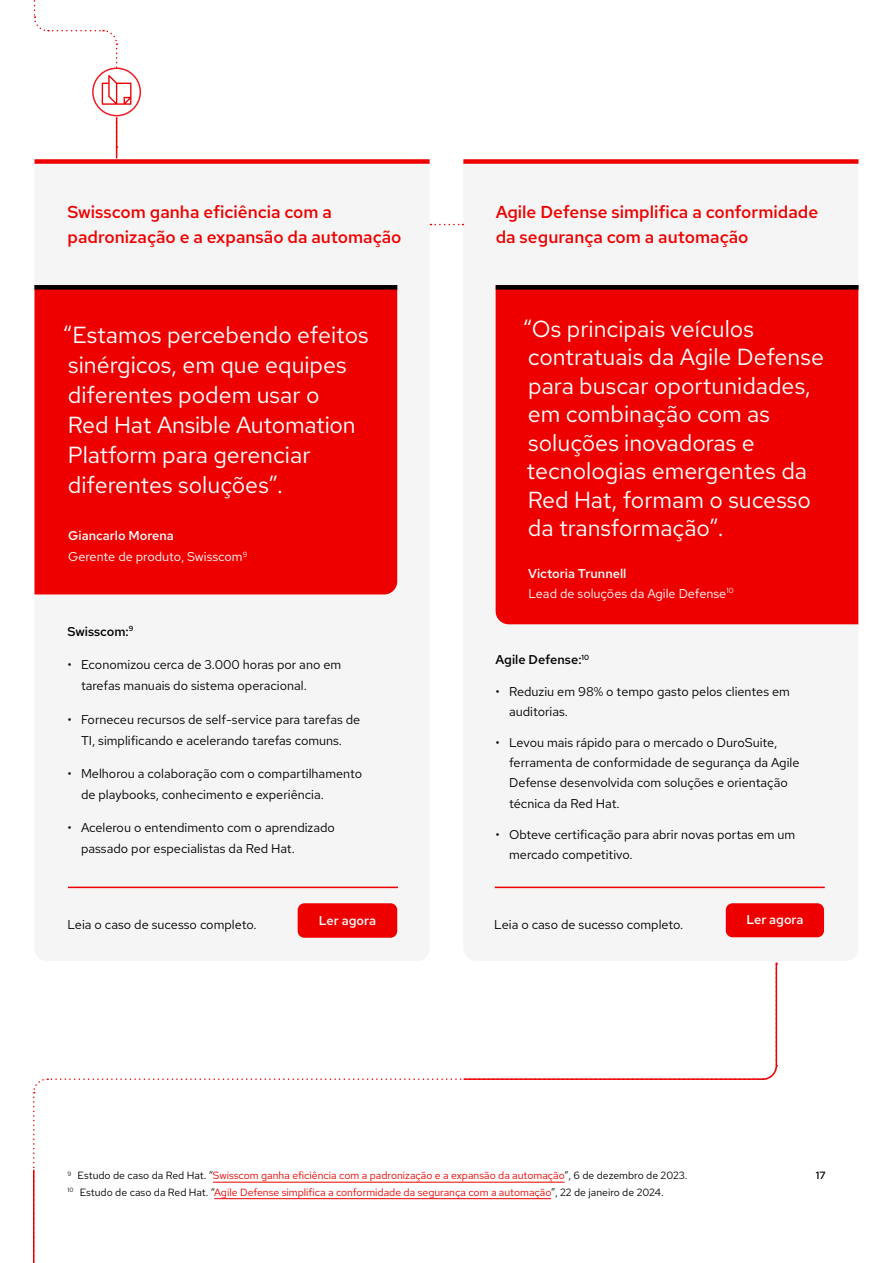
<style>
.page{position:relative;width:893px;height:1263px;background:#fff}
.page>*{position:absolute;margin:0;border:0;box-sizing:border-box;transform-origin:0 0}
.t1{font:23.25px/28.5px "Red Hat Text";color:#fff}
.t2{font:500 17.25px/25.5px "Red Hat Text";color:#e00}
.t3{font:12.75px/20.2px "Red Hat Text";color:#000}
.t4{font:12.75px/19.5px "Red Hat Text";color:#fff}
.t5{font:500 12.75px "Red Hat Text";color:#fff}
.t6{font:500 12.75px "Red Hat Text";color:#000}
.t7{font:10.5px/16.5px "Red Hat Text";color:#e00}
.t8{font:500 10.5px "Red Hat Text";color:#000}
.s1{font-weight:500}
.s2{color:#000}
</style>
<div class="page">
<div style="left:34px;top:224px;width:396px;height:714px;background:#f5f5f5"></div>
<div style="left:463px;top:223px;width:395px;height:715px;background:#f5f5f5"></div>
<div style="left:34px;top:290px;width:363px;height:304px;background:#e00"></div>
<div style="left:496px;top:290px;width:362px;height:334px;background:#e00"></div>
<div style="left:34px;top:159px;width:396px;height:5px;background:#e00"></div>
<div style="left:463px;top:159px;width:395px;height:5px;background:#e00"></div>
<svg style="left:93px;top:68px;width:47px;height:48px"></svg>
<svg style="left:33px;top:0;width:98px;height:148px"></svg>
<div style="left:34px;top:285px;width:363px;height:5px;background:#000"></div>
<div style="left:496px;top:285px;width:362px;height:5px;background:#000"></div>
<svg style="left:431px;top:224px;width:32px;height:1px"></svg>
<svg style="left:33px;top:962px;width:745px;height:301px"></svg>
<hr style="left:116px;top:118px;width:1px;height:40px;background:#e00">
<hr style="left:33px;top:1170px;width:1px;height:93px;background:#e00">
<hr style="left:213px;top:1182px;width:352px;height:1px;background:#e00">
<hr style="left:214px;top:1198px;width:337px;height:1px;background:#e00">
<hr style="left:68px;top:887px;width:330px;height:1px;background:#e00">
<hr style="left:495px;top:887px;width:330px;height:1px;background:#e00">
<div style="left:298px;top:903px;width:99px;height:35px;background:#e00;border-radius:7px"></div>
<div style="left:726px;top:903px;width:98px;height:34px;background:#e00;border-radius:7px"></div>
<h2 class="t2" style="left:68px;top:199px;width:336px">Swisscom ganha eficiência com a padronização e a expansão da automação</h2>
<h2 class="t2" style="left:496px;top:199px;width:324px">Agile Defense simplifica a conformidade da segurança com a automação</h2>
<h1 class="t1" style="left:63px;top:319px;width:307px;line-height:30px">“Estamos percebendo efeitos sinérgicos, em que equipes diferentes podem usar o<br>Red Hat Ansible Automation<br>Platform para gerenciar diferentes soluções”.</h1>
<h1 class="t1" style="left:523px;top:314px;width:303px">“Os principais veículos contratuais da Agile Defense para buscar oportunidades, em combinação com as soluções inovadoras e tecnologias emergentes da<br>Red Hat, formam o sucesso</h1>
<p class="t5" style="left:68px;top:527px;width:107px">Giancarlo Morena</p>
<h1 class="t1" style="left:528px;top:513px;width:197px">da transformação”.</h1>
<p class="t4" style="left:68px;top:547px;width:181px">Gerente de produto, Swisscom<sup>9</sup></p>
<p class="t6" style="left:68px;top:623px;width:67px">Swisscom:<sup>9</sup></p>
<p class="t3" style="left:81px;top:654px;width:262px;line-height:21px;text-indent:-14px">• Economizou cerca de 3.000 horas por ano em tarefas manuais do sistema operacional.</p>
<p class="t3" style="left:68px;top:708px;width:294px;line-height:21px;text-align:center">• Forneceu recursos de self-service para tarefas de<br>TI, simplificando e acelerando tarefas comuns.</p>
<p class="t3" style="left:81px;top:763px;width:283px;line-height:21px;text-indent:-14px">• Melhorou a colaboração com o compartilhamento de playbooks, conhecimento e experiência.</p>
<p class="t3" style="left:81px;top:817px;width:256px;line-height:21px;text-indent:-14px">• Acelerou o entendimento com o aprendizado passado por especialistas da Red Hat.</p>
<p class="t4" style="left:528px;top:564px;width:207px"><span class="s1">Victoria Trunnell<br></span>Lead de soluções da Agile Defense<sup>10</sup></p>
<p class="t6" style="left:496px;top:651px;width:95px">Agile Defense:<sup>10</sup></p>
<p class="t3" style="left:509px;top:681px;width:282px;text-indent:-14px">• Reduziu em 98% o tempo gasto pelos clientes em auditorias.</p>
<p class="t3" style="left:509px;top:732px;width:292px;text-indent:-14px">• Levou mais rápido para o mercado o DuroSuite, ferramenta de conformidade de segurança da Agile Defense desenvolvida com soluções e orientação técnica da Red Hat.</p>
<p class="t3" style="left:509px;top:824px;width:288px;text-indent:-14px">• Obteve certificação para abrir novas portas em um mercado competitivo.</p>
<p class="t5" style="left:319px;top:912px;width:59px">Ler agora</p>
<p class="t5" style="left:746px;top:911px;width:59px">Ler agora</p>
<p class="t3" style="left:68px;top:914px;width:191px">Leia o caso de sucesso completo.</p>
<p class="t3" style="left:494px;top:914px;width:191px">Leia o caso de sucesso completo.</p>
<p class="t7" style="left:68px;top:1167px;width:621px"><sup>9</sup> <span class="s2">Estudo de caso da Red Hat. “</span>Swisscom ganha eficiência com a padronização e a expansão da automação<span class="s2">”, 6 de dezembro de 2023.<br></span><sup>10</sup> <span class="s2">Estudo de caso da Red Hat. “</span>Agile Defense simplifica a conformidade da segurança com a automação<span class="s2">”, 22 de janeiro de 2024.</span></p>
<p class="t8" style="left:816px;top:1168px;width:11px">17</p>
</div>
